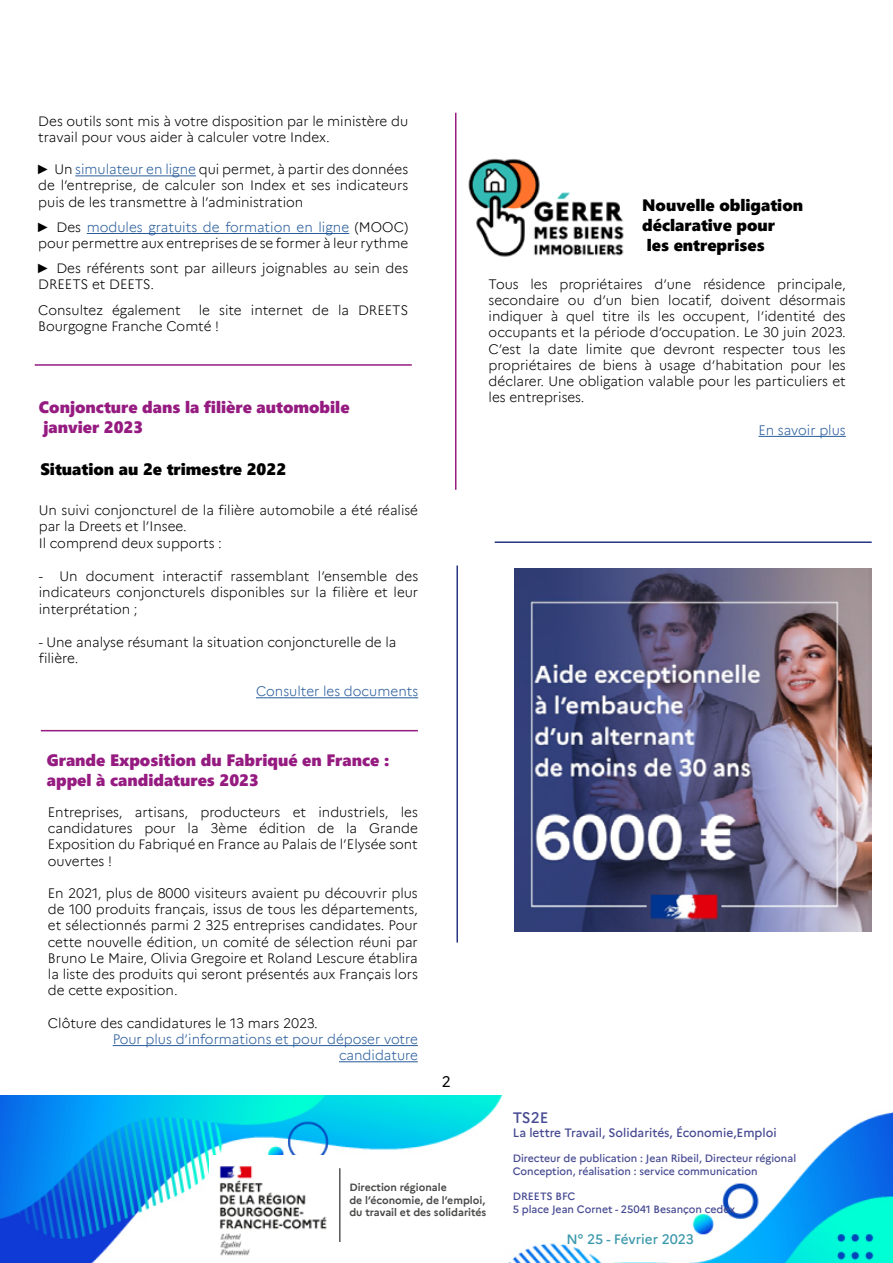
<style>
.page{position:relative;width:893px;height:1263px;background:#fff}
.page>*{position:absolute;margin:0;border:0;box-sizing:border-box;transform-origin:0 0}
.t1{font:16.5px/19.8px "Segoe UI Black";color:#951b81}
.t2{font:16.5px/19.8px "Segoe UI Black";color:#000}
.t3{font:500 15px "Marianne";color:#464a92}
.t4{font:15px "Marianne";color:#000}
.t5{font:300 13.5px/16.2px "Marianne";color:#000}
.t6{font:300 13.5px/16.2px "Marianne";color:#275b9b;text-align:right}
.t7{font:500 13.5px "Marianne";color:#3e99ad}
.t8{font:500 12px "Marianne";color:#464a92}
.t9{font:500 10.5px/12.6px "Marianne";color:#464a92}
.t10{font:700 10.5px/12.6px "Marianne";color:#4a4a49}
.s1{font-family:"Arial Narrow";font-weight:400}
.s2{color:#275b9b}
</style>
<div class="page">
<img style="left:0;top:1096px;width:892px;height:167px">
<div style="left:151px;top:1206px;width:321px;height:57px;background:#fff"></div>
<img style="left:210px;top:1155px;width:120px;height:101px">
<hr style="left:339px;top:1168px;width:1px;height:74px;background:#000">
<div style="left:349px;top:1183px;width:160px;height:49px;background:#fff"></div>
<hr style="left:495px;top:541px;width:377px;height:2px;background:#283583">
<hr style="left:456px;top:565px;width:2px;height:377px;background:#283583">
<img style="left:514px;top:569px;width:358px;height:363px">
<hr style="left:256px;top:697px;width:162px;height:1px;background:#275b9b">
<hr style="left:758px;top:436px;width:88px;height:1px;background:#275b9b">
<img style="left:468px;top:158px;width:156px;height:99px">
<hr style="left:75px;top:176px;width:121px;height:1px;background:#275b9b">
<hr style="left:87px;top:233px;width:262px;height:1px;background:#275b9b">
<hr style="left:113px;top:1045px;width:305px;height:1px;background:#275b9b">
<hr style="left:339px;top:1061px;width:79px;height:1px;background:#275b9b">
<hr style="left:35px;top:364px;width:377px;height:2px;background:#951b81">
<hr style="left:41px;top:730px;width:377px;height:1px;background:#951b81">
<hr style="left:455px;top:113px;width:1px;height:377px;background:#951b81">
<p class="t5" style="left:38px;top:112px;width:371px">Des outils sont mis à votre disposition par le ministère du travail pour vous aider à calculer votre Index.</p>
<p class="t5" style="left:38px;top:160px;width:371px;text-align:justify"><span class="s1">►</span> Un <span class="s2">simulateur en ligne</span> qui permet, à partir des données de l’entreprise, de calculer son Index et ses indicateurs puis de les transmettre à l’administration</p>
<p class="t5" style="left:38px;top:218px;width:371px"><span class="s1">►</span> Des <span class="s2">modules gratuits de formation en ligne</span> (MOOC) pour permettre aux entreprises de se former à leur rythme</p>
<p class="t5" style="left:38px;top:259px;width:371px"><span class="s1">►</span> Des référents sont par ailleurs joignables au sein des<br>DREETS et DEETS.</p>
<p class="t5" style="left:38px;top:301px;width:144px">Consultez également</p>
<p class="t5" style="left:38px;top:301px;width:371px;text-indent:161px">le site internet de la DREETS<br>Bourgogne Franche Comté !</p>
<p class="t1" style="left:39px;top:396px;width:312px">Conjoncture dans la filière automobile janvier 2023</p>
<p class="t2" style="left:41px;top:458px;width:247px">Situation au 2e trimestre 2022</p>
<p class="t5" style="left:39px;top:500px;width:381px">Un suivi conjoncturel de la filière automobile a été réalisé par la Dreets et l’Insee.<br>Il comprend deux supports :</p>
<p class="t5" style="left:39px;top:566px;width:381px;text-align:justify">- Un document interactif rassemblant l’ensemble des indicateurs conjoncturels disponibles sur la filière et leur interprétation ;</p>
<p class="t5" style="left:39px;top:632px;width:359px">- Une analyse résumant la situation conjoncturelle de la filière.</p>
<p class="t6" style="left:256px;top:682px;width:164px">Consulter les documents</p>
<p class="t1" style="left:47px;top:749px;width:344px">Grande Exposition du Fabriqué en France : appel à candidatures 2023</p>
<p class="t5" style="left:48px;top:803px;width:371px;text-align:justify">Entreprises, artisans, producteurs et industriels, les candidatures pour la 3ème édition de la Grande Exposition du Fabriqué en France au Palais de l’Elysée sont ouvertes !</p>
<p class="t5" style="left:48px;top:884px;width:371px;text-align:justify">En 2021, plus de 8000 visiteurs avaient pu découvrir plus de 100 produits français, issus de tous les départements, et sélectionnés parmi 2 325 entreprises candidates. Pour cette nouvelle édition, un comité de sélection réuni par Bruno Le Maire, Olivia Gregoire et Roland Lescure établira la liste des produits qui seront présentés aux Français lors de cette exposition.</p>
<p class="t5" style="left:48px;top:1014px;width:271px">Clôture des candidatures le 13 mars 2023.</p>
<p class="t6" style="left:113px;top:1030px;width:307px">Pour plus d’informations et pour déposer votre candidature</p>
<p class="t4" style="left:442px;top:1070px;width:10px">2</p>
<p class="t2" style="left:642px;top:194px;width:162px">Nouvelle obligation déclarative pour<br>les entreprises</p>
<p class="t5" style="left:489px;top:275px;width:359px;text-align:justify">Tous les propriétaires d’une résidence principale, secondaire ou d’un bien locatif, doivent désormais indiquer à quel titre ils les occupent, l’identité des occupants et la période d’occupation. Le 30 juin 2023.<br>C’est la date limite que devront respecter tous les propriétaires de biens à usage d’habitation pour les déclarer. Une obligation valable pour les particuliers et les entreprises.</p>
<p class="t6" style="left:758px;top:421px;width:89px">En savoir plus</p>
<p class="t10" style="left:349px;top:1180px;width:139px">Direction régionale<br>de l’économie, de l’emploi, du travail et des solidarités</p>
<p class="t3" style="left:513px;top:1106px;width:37px">TS2E</p>
<p class="t8" style="left:513px;top:1123px;width:265px">La lettre Travail, Solidarités, Économie,Emploi</p>
<p class="t9" style="left:513px;top:1151px;width:285px">Directeur de publication : Jean Ribeil, Directeur régional<br>Conception, réalisation : service communication</p>
<p class="t9" style="left:513px;top:1189px;width:224px">DREETS BFC<br>5 place Jean Cornet - 25041 Besançon cedex</p>
<p class="t7" style="left:567px;top:1229px;width:129px">N° 25 - Février 2023</p>
</div>
